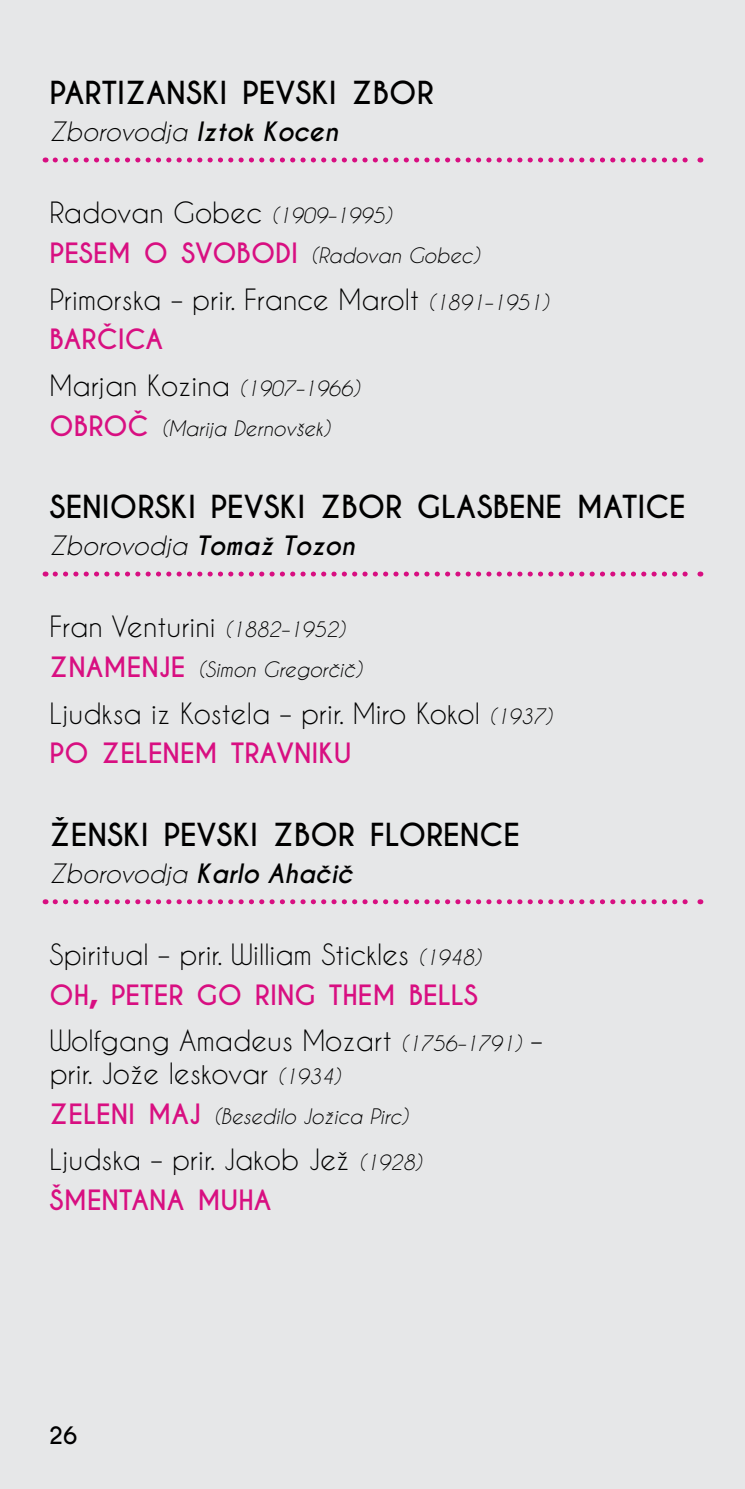
<style>
.page{position:relative;width:745px;height:1489px;background:#fff}
.page>*{position:absolute;margin:0;border:0;box-sizing:border-box;transform-origin:0 0}
.t1{font:700 29.75px "Caviar Dreams";color:#000}
.t2{font:27.5px/32.5px "Caviar Dreams";color:#000}
.t3{font:700 26.25px "Caviar Dreams";color:#d80f81}
.t4{font:italic 25px "Caviar Dreams";color:#000}
.t5{font:italic 700 25px "Caviar Dreams";color:#000}
.t6{font:700 22.5px "Caviar Dreams";color:#000}
.t7{font:italic 20px "Caviar Dreams";color:#000}
.s1{font-weight:700}
.s2{font-style:italic;font-size:20px}
.s3{font-weight:700;font-style:normal;font-size:26.25px;color:#d80f81}
.s4{font-weight:400}
.s5{font-size:37.5px}
</style>
<div class="page">
<div style="left:0;top:0;width:744px;height:1488px;background:#e6e7e8"></div>
<svg style="left:55px;top:157px;width:645px;height:5px"></svg>
<svg style="left:55px;top:571px;width:645px;height:5px"></svg>
<svg style="left:55px;top:899px;width:645px;height:5px"></svg>
<p class="t1" style="left:50px;top:75px;width:385px">PARTIZANSKI PEVSKI ZBOR</p>
<p class="t4" style="left:50px;top:117px;width:290px">Zborovodja <span class="s1">Iztok Kocen</span></p>
<p class="t2" style="left:50px;top:196px;width:343px">Radovan Gobec <span class="s2">(1909–1995)</span></p>
<p class="t7" style="left:50px;top:244px;width:431px"><span class="s3">PESEM O SVOBODI</span> (Radovan Gobec)</p>
<p class="t2" style="left:50px;top:282px;width:500px">Primorska – prir. France Marolt <span class="s2">(1891–1951)</span></p>
<p class="t3" style="left:50px;top:323px;width:115px">BARČICA</p>
<p class="t2" style="left:50px;top:369px;width:311px">Marjan Kozina <span class="s2">(1907–1966)</span></p>
<p class="t7" style="left:50px;top:416px;width:282px"><span class="s3">OBROČ</span> (Marija Dernovšek)</p>
<p class="t1" style="left:50px;top:489px;width:637px">SENIORSKI PEVSKI ZBOR GLASBENE MATICE</p>
<p class="t4" style="left:50px;top:531px;width:306px">Zborovodja <span class="s1">Tomaž Tozon</span></p>
<p class="t2" style="left:50px;top:610px;width:297px">Fran Venturini <span class="s2">(1882–1952)</span></p>
<p class="t7" style="left:50px;top:658px;width:313px"><span class="s3">ZNAMENJE</span> (Simon Gregorčič)</p>
<p class="t2" style="left:50px;top:696px;width:503px">Ljudksa iz Kostela – prir. Miro Kokol <span class="s2">(1937)</span></p>
<p class="t3" style="left:50px;top:737px;width:303px">PO ZELENEM TRAVNIKU</p>
<p class="t1" style="left:50px;top:816px;width:471px">ŽENSKI PEVSKI ZBOR FLORENCE</p>
<p class="t5" style="left:50px;top:858px;width:304px"><span class="s4">Zborovodja</span> Karlo Ahačič</p>
<p class="t2" style="left:50px;top:937px;width:432px">Spiritual – prir. William Stickles <span class="s2">(1948)</span></p>
<p class="t3" style="left:50px;top:978px;width:429px">OH<span class="s5">,</span> PETER GO RING THEM BELLS</p>
<p class="t2" style="left:50px;top:1024px;width:494px">Wolfgang Amadeus Mozart <span class="s2">(1756–1791)</span> – prir. Jože leskovar <span class="s2">(1934)</span></p>
<p class="t7" style="left:50px;top:1104px;width:360px"><span class="s3">ZELENI MAJ</span> (Besedilo Jožica Pirc)</p>
<p class="t2" style="left:50px;top:1142px;width:373px">Ljudska – prir. Jakob Jež <span class="s2">(1928)</span></p>
<p class="t3" style="left:50px;top:1183px;width:223px">ŠMENTANA MUHA</p>
<p class="t6" style="left:49px;top:1421px;width:30px">26</p>
</div>
